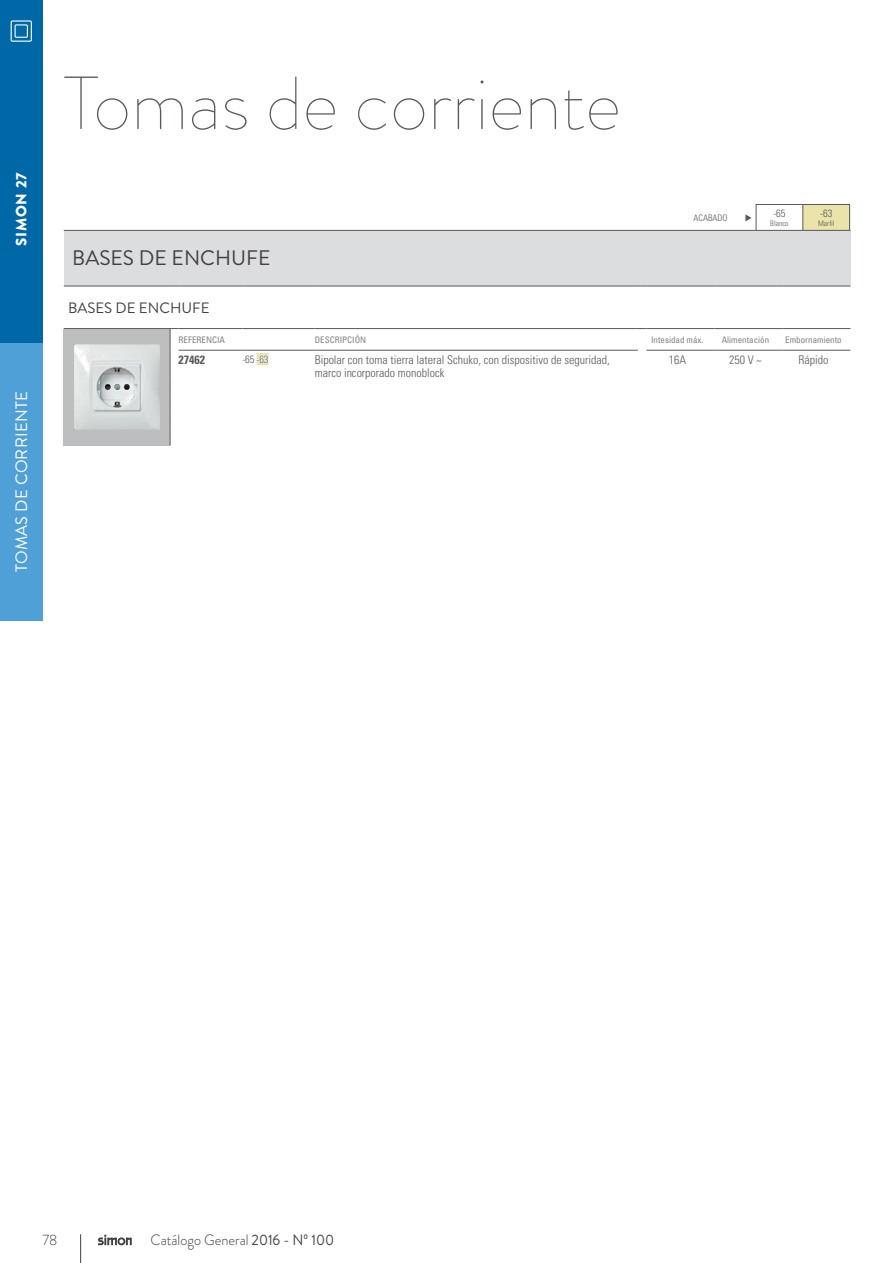
<style>
.page{position:relative;width:893px;height:1263px;background:#fff}
.page>*{position:absolute;margin:0;border:0;box-sizing:border-box;transform-origin:0 0}
.t1{font:100 75px "Brandon Grotesque";color:#58595b}
.t2{font:21px "Brandon Grotesque";color:#414042}
.t3{font:16.5px "Brandon Grotesque";letter-spacing:.02em;color:#fff}
.t4{font:300 15px "Brandon Grotesque";color:#414042;scale:.95 1}
.t5{font:15px "Brandon Grotesque";color:#414042}
.t6{font:900 15px "Brandon Grotesque";letter-spacing:.05em;color:#fff}
.t7{font:300 condensed 12px/13.5px "Univers";color:#58595b}
.t8{font:700 condensed 12px "Univers";color:#58595b}
.t9{font:300 condensed 10.5px "Univers";letter-spacing:-.005em;color:#58595b}
.t10{font:condensed 9px "Univers";color:#808285}
.t11{font:300 condensed 9px "Univers";color:#58595b}
.t12{font:300 condensed 7.5px "Univers";color:#58595b}
.s1{font-weight:400}
</style>
<div class="page">
<div style="left:0;top:342px;width:43px;height:279px;background:#50a0d8"></div>
<div style="left:0;top:0;width:43px;height:342px;background:#0068a6"></div>
<svg style="left:11px;top:20px;width:21px;height:22px"></svg>
<svg style="left:98px;top:1235px;width:34px;height:10px"></svg>
<svg style="left:80px;top:1234px;width:1px;height:29px"></svg>
<div style="left:803px;top:204px;width:47px;height:26px;background:#eae3aa"></div>
<hr style="left:756px;top:204px;width:47px;height:1px;background:#58595b">
<hr style="left:803px;top:204px;width:47px;height:1px;background:#58595b">
<svg style="left:802px;top:205px;width:1px;height:25px"></svg>
<svg style="left:849px;top:205px;width:1px;height:25px"></svg>
<svg style="left:745px;top:205px;width:12px;height:25px"></svg>
<div style="left:64px;top:230px;width:786px;height:56px;background:#dcddde"></div>
<hr style="left:64px;top:230px;width:786px;height:1px;background:#58595b">
<svg style="left:64px;top:329px;width:786px;height:117px"></svg>
<div style="left:64px;top:329px;width:106px;height:116px;background:#bcbec0"></div>
<hr style="left:64px;top:286px;width:106px;height:1px;background:#58595b">
<hr style="left:179px;top:286px;width:63px;height:1px;background:#58595b">
<hr style="left:242px;top:286px;width:73px;height:1px;background:#58595b">
<hr style="left:315px;top:286px;width:323px;height:1px;background:#58595b">
<hr style="left:646px;top:286px;width:68px;height:1px;background:#58595b">
<hr style="left:714px;top:286px;width:68px;height:1px;background:#58595b">
<hr style="left:782px;top:286px;width:68px;height:1px;background:#58595b">
<hr style="left:64px;top:328px;width:106px;height:1px;background:#58595b">
<hr style="left:179px;top:328px;width:63px;height:1px;background:#58595b">
<hr style="left:242px;top:328px;width:73px;height:1px;background:#58595b">
<hr style="left:315px;top:328px;width:323px;height:1px;background:#58595b">
<hr style="left:646px;top:328px;width:68px;height:1px;background:#58595b">
<hr style="left:714px;top:328px;width:68px;height:1px;background:#58595b">
<hr style="left:782px;top:328px;width:68px;height:1px;background:#58595b">
<svg style="left:170px;top:328px;width:9px;height:117px"></svg>
<hr style="left:179px;top:350px;width:63px;height:1px;background:#58595b">
<hr style="left:242px;top:350px;width:73px;height:1px;background:#58595b">
<hr style="left:315px;top:350px;width:323px;height:1px;background:#58595b">
<hr style="left:646px;top:350px;width:68px;height:1px;background:#58595b">
<hr style="left:714px;top:350px;width:68px;height:1px;background:#58595b">
<hr style="left:782px;top:350px;width:68px;height:1px;background:#58595b">
<img style="left:74px;top:345px;width:85px;height:85px">
<div style="left:242px;top:353px;width:15px;height:12px;background:#fff"></div>
<div style="left:257px;top:353px;width:12px;height:12px;background:#eae3aa"></div>
<svg style="left:256px;top:355px;width:13px;height:9px"></svg>
<p class="t6" style="left:11px;top:246px;width:75px;rotate:-90deg">SIMON 27</p>
<h3 class="t3" style="left:10px;top:572px;width:183px;rotate:-90deg">TOMAS DE CORRIENTE</h3>
<h1 class="t1" style="left:64px;top:52px;width:559px">Tomas de corriente</h1>
<p class="t11" style="left:693px;top:212px;width:36px">ACABADO</p>
<p class="t9" style="left:773px;top:207px;width:14px">-65</p>
<p class="t12" style="left:770px;top:219px;width:20px">Blanco</p>
<p class="t9" style="left:820px;top:207px;width:14px">-63</p>
<p class="t12" style="left:818px;top:219px;width:18px">Marfil</p>
<h2 class="t2" style="left:72px;top:244px;width:200px">BASES DE ENCHUFE</h2>
<p class="t5" style="left:68px;top:297px;width:143px">BASES DE ENCHUFE</p>
<p class="t10" style="left:179px;top:334px;width:48px">REFERENCIA</p>
<p class="t10" style="left:315px;top:334px;width:53px">DESCRIPCIÓN</p>
<p class="t10" style="left:651px;top:334px;width:54px">Intesidad máx.</p>
<p class="t10" style="left:722px;top:334px;width:49px">Alimentación</p>
<p class="t10" style="left:785px;top:334px;width:58px">Embornamiento</p>
<p class="t8" style="left:179px;top:352px;width:28px">27462</p>
<p class="t9" style="left:242px;top:353px;width:28px">-65 -63</p>
<p class="t7" style="left:315px;top:353px;width:297px">Bipolar con toma tierra lateral Schuko, con dispositivo de seguridad, marco incorporado monoblock</p>
<p class="t7" style="left:669px;top:353px;width:19px">16A</p>
<p class="t7" style="left:729px;top:353px;width:34px">250 V ~</p>
<p class="t7" style="left:798px;top:353px;width:31px">Rápido</p>
<p class="t4" style="left:43px;top:1229px;width:17px">78</p>
<p class="t4" style="left:151px;top:1229px;width:195px">Catálogo General <span class="s1">2016 - Nº 100</span></p>
</div>
